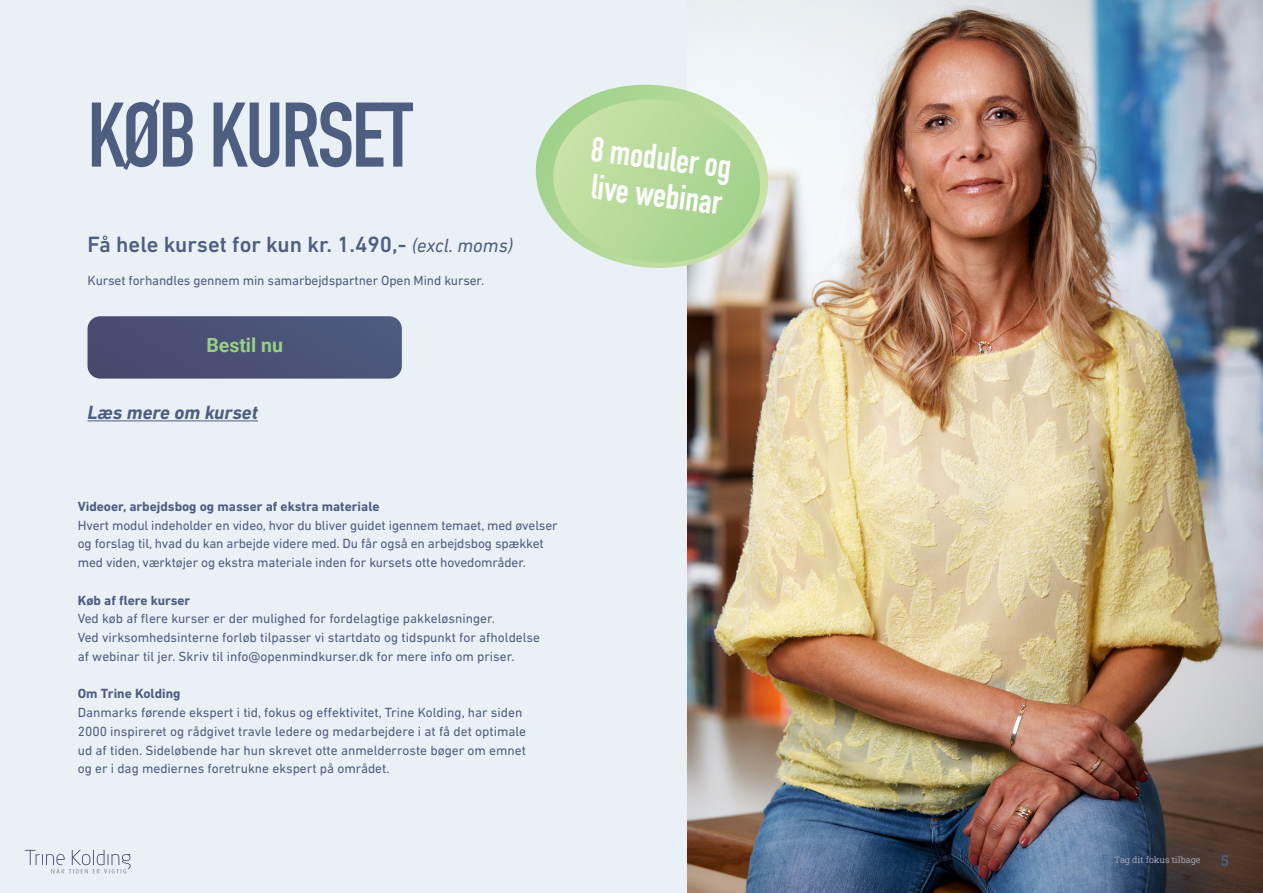
<style>
.page{position:relative;width:1263px;height:893px;background:#fff}
.page>*{position:absolute;margin:0;border:0;box-sizing:border-box;transform-origin:0 0}
.t1{font:700 90px "DIN Condensed";letter-spacing:-.025em;color:#4d5e81}
.t2{font:700 34.65px/37px "DIN Condensed";color:#fff}
.t3{font:500 22.5px "DIN Next LT Pro";color:#4d5e81}
.t4{font:italic 700 19.5px "DIN Next LT Pro";color:#4d5e81}
.t5{font:700 19.5px "Roboto";color:#98ce86}
.t6{font:15px "Roboto Slab";color:#4d5e81}
.t7{font:13.5px/18.8px "DIN Next LT Pro";color:#4d5e81}
.t8{font:700 13.5px "DIN Next LT Pro";color:#4d5e81}
.t9{font:9px "Roboto Slab";color:#9c9cb2}
.s1{font-weight:400;font-style:italic;font-size:19.5px}
</style>
<div class="page">
<img style="left:686px;top:0;width:577px;height:893px">
<div style="left:0;top:0;width:686px;height:893px;background:#e9f0f6"></div>
<svg style="left:535px;top:85px;width:239px;height:190px"></svg>
<svg style="left:548px;top:99px;width:217px;height:170px;background:#bbdba5"></svg>
<svg style="left:88px;top:316px;width:314px;height:63px;background:#4c5477"></svg>
<hr style="left:88px;top:420px;width:170px;height:1px;background:#4d5e81">
<svg style="left:25px;top:850px;width:106px;height:23px"></svg>
<h1 class="t1" style="left:88px;top:75px;width:327px">KØB KURSET</h1>
<h3 class="t3" style="left:88px;top:232px;width:427px">Få hele kurset for kun kr. 1.490,- <span class="s1">(excl. moms)</span></h3>
<p class="t7" style="left:88px;top:270px;width:398px">Kurset forhandles gennem min samarbejdspartner Open Mind kurser.</p>
<h3 class="t5" style="left:206px;top:331px;width:78px">Bestil nu</h3>
<h3 class="t4" style="left:88px;top:401px;width:172px">Læs mere om kurset</h3>
<p class="t8" style="left:78px;top:498px;width:303px">Videoer, arbejdsbog og masser af ekstra materiale</p>
<p class="t7" style="left:78px;top:515px;width:481px">Hvert modul indeholder en video, hvor du bliver guidet igennem temaet, med øvelser og forslag til, hvad du kan arbejde videre med. Du får også en arbejdsbog spækket med viden, værktøjer og ekstra materiale inden for kursets otte hovedområder.</p>
<p class="t8" style="left:78px;top:592px;width:114px">Køb af flere kurser</p>
<p class="t7" style="left:78px;top:609px;width:464px">Ved køb af flere kurser er der mulighed for fordelagtige pakkeløsninger.<br>Ved virksomhedsinterne forløb tilpasser vi startdato og tidspunkt for afholdelse af webinar til jer. Skriv til info@openmindkurser.dk for mere info om priser.</p>
<p class="t8" style="left:78px;top:686px;width:104px">Om Trine Kolding</p>
<p class="t7" style="left:78px;top:703px;width:450px">Danmarks førende ekspert i tid, fokus og effektivitet, Trine Kolding, har siden 2000 inspireret og rådgivet travle ledere og medarbejdere i at få det optimale ud af tiden. Sideløbende har hun skrevet otte anmelderroste bøger om emnet og er i dag mediernes foretrukne ekspert på området.</p>
<h2 class="t2" style="left:593px;top:130px;width:142px;rotate:7deg">8 moduler og live webinar</h2>
<p class="t9" style="left:1114px;top:854px;width:88px">Tag dit fokus tilbage</p>
<p class="t6" style="left:1221px;top:850px;width:9px">5</p>
</div>
